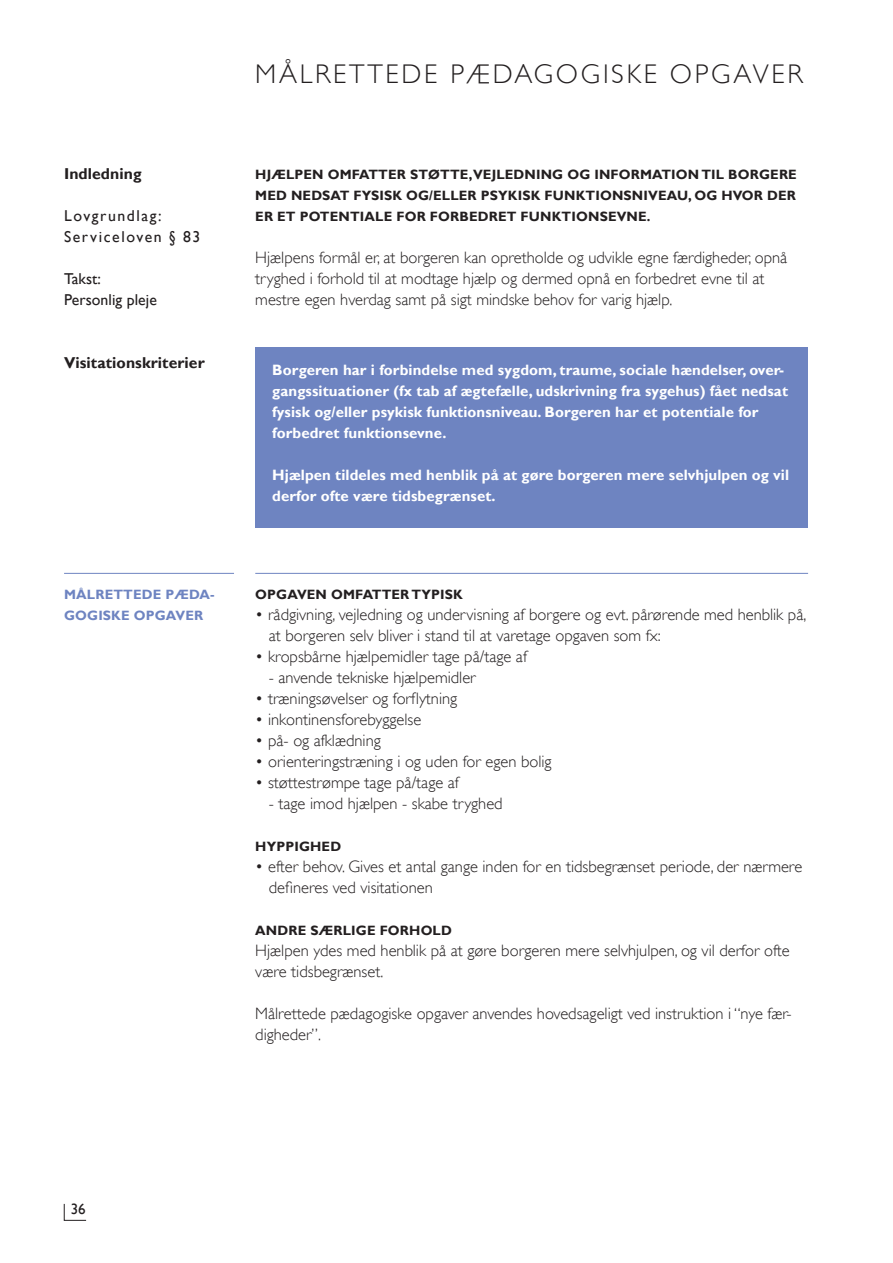
<style>
.page{position:relative;width:893px;height:1263px;background:#fff}
.page>*{position:absolute;margin:0;border:0;box-sizing:border-box;transform-origin:0 0}
.t1{font:300 27px "Gill Sans";letter-spacing:.1em;color:#231f20}
.t2{font:300 16.5px/21px "Gill Sans";color:#231f20}
.t3{font:700 15.75px "Gill Sans";letter-spacing:.005em;color:#231f20}
.t4{font:15.75px/21px "Gill Sans";letter-spacing:.095em;color:#231f20}
.t5{font:15.75px/21px "Gill Sans";letter-spacing:.005em;color:#231f20}
.t6{font:700 15px/21px "Gill Sans";letter-spacing:.005em;color:#fff}
.t7{font:15px "Gill Sans";color:#231f20}
.t8{font:700 13.5px/21px "Gill Sans";letter-spacing:.01em;color:#231f20;text-align:justify}
.t9{font:700 13.5px/21px "Gill Sans";letter-spacing:.01em;color:#6e84c1}
</style>
<div class="page">
<svg style="left:64px;top:1203px;width:23px;height:18px"></svg>
<hr style="left:64px;top:573px;width:170px;height:1px;background:#6e84c1">
<hr style="left:255px;top:573px;width:553px;height:1px;background:#6e84c1">
<div style="left:255px;top:347px;width:553px;height:180px;background:#6e84c1"></div>
<p class="t3" style="left:64px;top:166px;width:79px">Indledning</p>
<p class="t4" style="left:64px;top:207px;width:138px">Lovgrundlag:<br>Serviceloven § 83</p>
<p class="t5" style="left:64px;top:270px;width:94px">Takst:<br>Personlig pleje</p>
<p class="t3" style="left:64px;top:355px;width:142px">Visitationskriterier</p>
<p class="t9" style="left:64px;top:585px;width:152px">MÅLRETTEDE PÆDA-<br>GOGISKE OPGAVER</p>
<h1 class="t1" style="left:255px;top:58px;width:549px">MÅLRETTEDE PÆDAGOGISKE OPGAVER</h1>
<p class="t8" style="left:255px;top:165px;width:543px">HJÆLPEN OMFATTER STØTTE, VEJLEDNING OG INFORMATION TIL BORGERE MED NEDSAT FYSISK OG/ELLER PSYKISK FUNKTIONSNIVEAU, OG HVOR DER ER ET POTENTIALE FOR FORBEDRET FUNKTIONSEVNE.</p>
<p class="t2" style="left:255px;top:248px;width:533px">Hjælpens formål er, at borgeren kan opretholde og udvikle egne færdigheder, opnå tryghed i forhold til at modtage hjælp og dermed opnå en forbedret evne til at mestre egen hverdag samt på sigt mindske behov for varig hjælp.</p>
<p class="t6" style="left:272px;top:359px;width:517px">Borgeren har i forbindelse med sygdom, traume, sociale hændelser, over&shy;gangssituationer (fx tab af ægtefælle, udskrivning fra sygehus) fået nedsat fysisk og/eller psykisk funktionsniveau. Borgeren har et potentiale for forbedret funktionsevne.</p>
<p class="t6" style="left:272px;top:464px;width:518px">Hjælpen tildeles med henblik på at gøre borgeren mere selvhjulpen og vil derfor ofte være tidsbegrænset.</p>
<p class="t8" style="left:255px;top:585px;width:209px">OPGAVEN OMFATTER TYPISK</p>
<p class="t2" style="left:269px;top:604px;width:539px;text-indent:-13px">• rådgivning, vejledning og undervisning af borgere og evt. pårørende med henblik på, at borgeren selv bliver i stand til at varetage opgaven som fx:</p>
<p class="t2" style="left:255px;top:646px;width:273px">• kropsbårne hjælpemidler tage på/tage af</p>
<p class="t2" style="left:269px;top:668px;width:209px">- anvende tekniske hjælpemidler</p>
<p class="t2" style="left:255px;top:688px;width:203px">• træningsøvelser og forflytning</p>
<p class="t2" style="left:255px;top:709px;width:167px">• inkontinensforebyggelse</p>
<p class="t2" style="left:255px;top:730px;width:127px">• på- og afklædning</p>
<p class="t2" style="left:255px;top:751px;width:298px">• orienteringstræning i og uden for egen bolig</p>
<p class="t2" style="left:255px;top:772px;width:205px">• støttestrømpe tage på/tage af</p>
<p class="t2" style="left:269px;top:794px;width:235px">- tage imod hjælpen - skabe tryghed</p>
<p class="t8" style="left:255px;top:837px;width:87px">HYPPIGHED</p>
<p class="t2" style="left:269px;top:856px;width:535px;text-indent:-13px">• efter behov. Gives et antal gange inden for en tidsbegrænset periode, der nærmere defineres ved visitationen</p>
<p class="t8" style="left:255px;top:921px;width:198px">ANDRE SÆRLIGE FORHOLD</p>
<p class="t2" style="left:255px;top:941px;width:536px">Hjælpen ydes med henblik på at gøre borgeren mere selvhjulpen, og vil derfor ofte være tidsbegrænset.</p>
<p class="t2" style="left:255px;top:1004px;width:538px">Målrettede pædagogiske opgaver anvendes hovedsageligt ved instruktion i “nye fær&shy;digheder”.</p>
<p class="t7" style="left:71px;top:1202px;width:16px">36</p>
</div>
